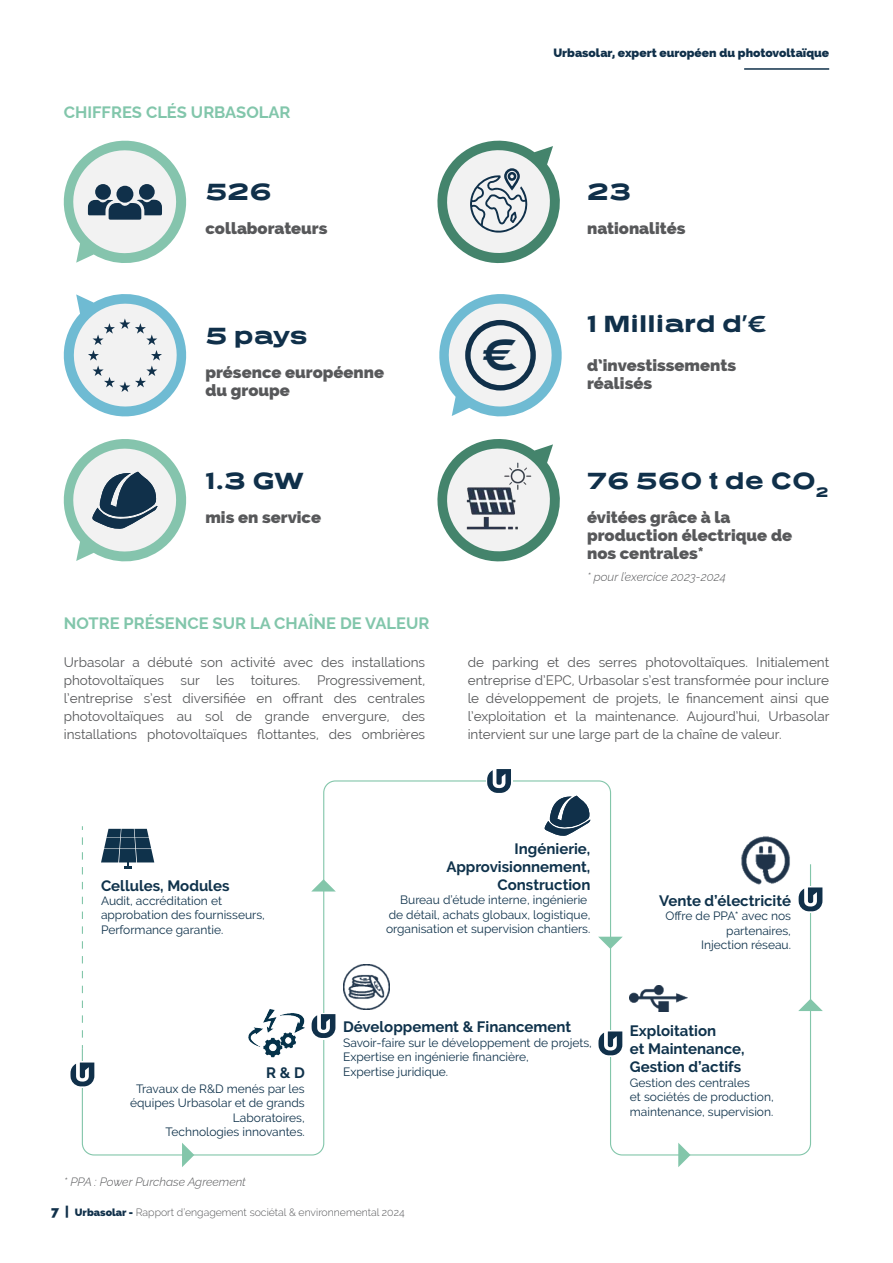
<style>
.page{position:relative;width:893px;height:1263px;background:#fff}
.page>*{position:absolute;margin:0;border:0;box-sizing:border-box;transform-origin:0 0}
.t1{font:45.3px "Presicav Hv";color:#10304a}
.t2{font:24px "Presicav Hv";color:#10304a}
.t3{font:800 16.5px/18px "Raleway";color:#57585a}
.Style_de_paragraphe{font:700 16.5px "Raleway";color:#82c6ab}
.t4{font:700 15px/18px "Raleway";color:#0f324b;text-align:right}
.t5{font:13.5px/18px "Raleway";color:#57585a;text-align:justify}
.t6{font:12px/14.4px "Raleway";color:#0f324b}
.t7{font:italic 300 12px "Raleway";color:#57585a}
.t8{font:800 12px "Raleway";color:#10304a}
.t9{font:300 10.5px "Raleway";color:#57585a}
.s1{font-weight:800;font-size:13.5px;color:#10304a}
.s2{font-weight:800;color:#10304a}
</style>
<div class="page">
<svg style="left:439px;top:294px;width:123px;height:123px"></svg>
<svg style="left:437px;top:439px;width:123px;height:123px"></svg>
<svg style="left:63px;top:140px;width:124px;height:123px"></svg>
<div style="left:116px;top:186px;width:17px;height:17px;background:#10304a;border-radius:50%"></div>
<div style="left:95px;top:184px;width:16px;height:16px;background:#10304a;border-radius:50%"></div>
<div style="left:139px;top:184px;width:16px;height:16px;background:#10304a;border-radius:50%"></div>
<svg style="left:63px;top:439px;width:124px;height:123px"></svg>
<svg style="left:63px;top:294px;width:124px;height:123px"></svg>
<div style="left:465px;top:320px;width:71px;height:70px;border:5px solid #10304a;border-radius:50%"></div>
<svg style="left:437px;top:140px;width:123px;height:124px"></svg>
<img style="left:464px;top:463px;width:68px;height:67px">
<hr style="left:744px;top:68px;width:85px;height:2px;background:#10304a">
<svg style="left:81px;top:780px;width:731px;height:376px"></svg>
<img style="left:248px;top:1008px;width:57px;height:50px">
<svg style="left:182px;top:1143px;width:12px;height:24px"></svg>
<svg style="left:678px;top:1143px;width:12px;height:24px"></svg>
<svg style="left:798px;top:999px;width:25px;height:12px"></svg>
<svg style="left:598px;top:937px;width:25px;height:12px"></svg>
<svg style="left:311px;top:879px;width:25px;height:12px"></svg>
<img style="left:343px;top:964px;width:47px;height:46px">
<svg style="left:544px;top:796px;width:46px;height:40px"></svg>
<img style="left:630px;top:986px;width:57px;height:26px">
<img style="left:739px;top:835px;width:52px;height:50px">
<svg style="left:82px;top:837px;width:1px;height:212px"></svg>
<svg style="left:101px;top:829px;width:53px;height:39px"></svg>
<svg style="left:78px;top:1061px;width:18px;height:27px"></svg>
<svg style="left:70px;top:1062px;width:24px;height:24px"></svg>
<svg style="left:310px;top:1012px;width:27px;height:27px"></svg>
<svg style="left:312px;top:1014px;width:23px;height:24px"></svg>
<div style="left:486px;top:767px;width:26px;height:27px;background:#fff"></div>
<svg style="left:487px;top:769px;width:24px;height:24px"></svg>
<svg style="left:597px;top:1030px;width:27px;height:27px"></svg>
<svg style="left:598px;top:1031px;width:24px;height:24px"></svg>
<svg style="left:797px;top:886px;width:26px;height:27px"></svg>
<svg style="left:799px;top:887px;width:23px;height:24px"></svg>
<p class="Style_de_paragraphe" style="left:64px;top:99px;width:228px">CHIFFRES CLÉS URBASOLAR</p>
<p class="t8" style="left:553px;top:45px;width:277px">Urbasolar, expert européen du photovoltaïque</p>
<p class="t2" style="left:205px;top:177px;width:68px">526</p>
<p class="t2" style="left:587px;top:177px;width:46px">23</p>
<p class="t3" style="left:205px;top:219px;width:124px">collaborateurs</p>
<p class="t2" style="left:205px;top:321px;width:104px">5 pays</p>
<p class="t3" style="left:205px;top:363px;width:180px">présence européenne du groupe</p>
<p class="t2" style="left:205px;top:466px;width:100px">1.3 GW</p>
<p class="t3" style="left:205px;top:508px;width:117px">mis en service</p>
<p class="Style_de_paragraphe" style="left:64px;top:610px;width:367px">NOTRE PRÉSENCE SUR LA CHAÎNE DE VALEUR</p>
<p class="t1" style="left:482px;top:325px;width:39px">€</p>
<p class="t3" style="left:587px;top:219px;width:100px">nationalités</p>
<p class="t2" style="left:587px;top:308px;width:182px">1 Milliard d’€</p>
<p class="t3" style="left:587px;top:356px;width:150px">d’investissements</p>
<p class="t3" style="left:587px;top:374px;width:66px">réalisés</p>
<p class="t2" style="left:587px;top:466px;width:243px">76 560 t de CO<sub>2</sub></p>
<p class="t3" style="left:587px;top:508px;width:207px">évitées grâce à la production électrique de nos centrales*</p>
<p class="t7" style="left:587px;top:567px;width:140px">* pour l’exercice 2023-2024</p>
<p class="t5" style="left:64px;top:653px;width:363px">Urbasolar a débuté son activité avec des installations photovoltaïques sur les toitures. Progressivement, l’entreprise s’est diversifiée en offrant des centrales photovoltaïques au sol de grande envergure, des installations photovoltaïques flottantes, des ombrières</p>
<p class="t5" style="left:468px;top:653px;width:363px">de parking et des serres photovoltaïques. Initialement entreprise d’EPC, Urbasolar s’est transformée pour inclure le développement de projets, le financement ainsi que l’exploitation et la maintenance. Aujourd’hui, Urbasolar intervient sur une large part de la chaîne de valeur.</p>
<p class="t4" style="left:101px;top:876px;width:130px">Cellules, Modules</p>
<p class="t6" style="left:101px;top:893px;width:165px">Audit, accréditation et approbation des fournisseurs,<br>Performance garantie.</p>
<p class="t4" style="left:266px;top:1064px;width:40px">R &amp; D</p>
<p class="t6" style="left:130px;top:1081px;width:176px;text-align:right">Travaux de R&amp;D menés par les équipes Urbasolar et de grands<br>Laboratoires,<br>Technologies innovantes.</p>
<p class="t7" style="left:64px;top:1172px;width:184px">* PPA : Power Purchase Agreement</p>
<p class="t4" style="left:446px;top:839px;width:146px">Ingénierie,<br>Approvisionnement,<br>Construction</p>
<p class="t6" style="left:386px;top:893px;width:206px;text-indent:14px">Bureau d’étude interne, ingénierie de détail, achats globaux, logistique, organisation et supervision chantiers.</p>
<p class="t4" style="left:343px;top:1018px;width:230px">Développement &amp; Financement</p>
<p class="t6" style="left:343px;top:1035px;width:250px">Savoir-faire sur le développement de projets,<br>Expertise en ingénierie financière,<br>Expertise juridique.</p>
<p class="t9" style="left:51px;top:1206px;width:355px"><span class="s1">7 |</span> <span class="s2">Urbasolar -</span> Rapport d’engagement sociétal &amp; environnemental 2024</p>
<p class="t4" style="left:659px;top:892px;width:133px">Vente d’électricité</p>
<p class="t6" style="left:666px;top:909px;width:127px;text-align:right">Offre de PPA* avec nos partenaires,<br>Injection réseau.</p>
<p class="t4" style="left:630px;top:1022px;width:116px;text-align:left">Exploitation<br>et Maintenance,<br>Gestion d’actifs</p>
<p class="t6" style="left:630px;top:1075px;width:145px">Gestion des centrales<br>et sociétés de production, maintenance, supervision.</p>
</div>
